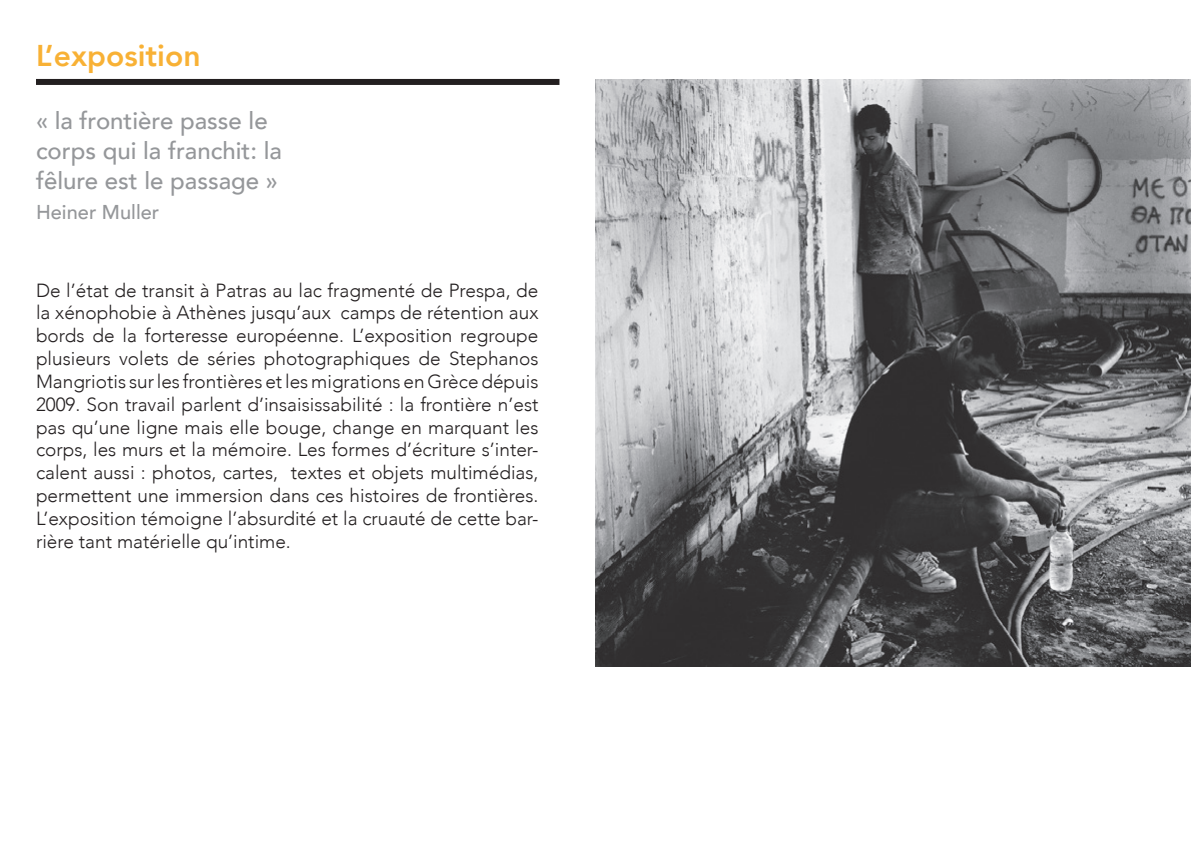
<style>
.page{position:relative;width:1191px;height:842px;background:#fff}
.page>*{position:absolute;margin:0;border:0;box-sizing:border-box;transform-origin:0 0}
.t1{font:800 30px "Avenir";color:#f8b135}
.t2{font:500 24px/30px "Avenir";color:#95979a}
.t3{font:500 20px "Avenir";color:#95979a}
.t4{font:300 19px/22.8px "Avenir";color:#231f20;text-align:justify}
</style>
<div class="page">
<div style="left:36px;top:79px;width:523px;height:6px;background:#231f20"></div>
<img style="left:595px;top:79px;width:596px;height:588px">
<h1 class="t1" style="left:36px;top:32px;width:166px">L’exposition</h1>
<p class="t2" style="left:36px;top:105px;width:247px">« la frontière passe le corps qui la franchit: la fêlure est le passage »</p>
<p class="t3" style="left:36px;top:195px;width:125px">Heiner Muller</p>
<p class="t4" style="left:36px;top:279px;width:504px">De l’état de transit à Patras au lac fragmenté de Prespa, de la xénophobie à Athènes jusqu’aux camps de rétention aux bords de la forteresse européenne. L’exposition regroupe plusieurs volets de séries photographiques de Stephanos Mangriotis sur les frontières et les migrations en Grèce dépuis 2009. Son travail parlent d’insaisissabilité : la frontière n’est pas qu’une ligne mais elle bouge, change en marquant les corps, les murs et la mémoire. Les formes d’écriture s’inter&shy;calent aussi : photos, cartes, textes et objets multimédias, permettent une immersion dans ces histoires de frontières.<br>L’exposition témoigne l’absurdité et la cruauté de cette bar&shy;rière tant matérielle qu’intime.</p>
</div>
